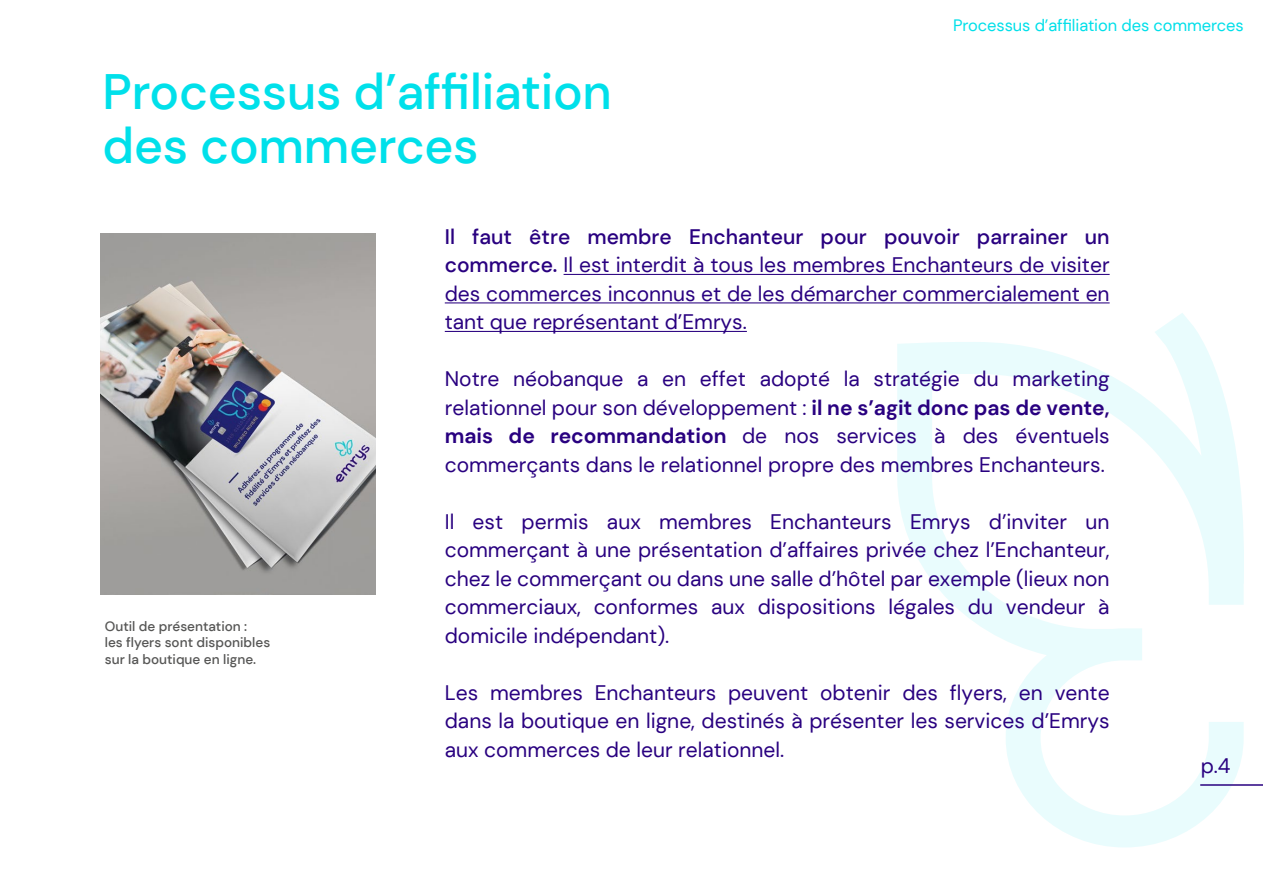
<style>
.page{position:relative;width:1263px;height:893px;background:#fff}
.page>*{position:absolute;margin:0;border:0;box-sizing:border-box;transform-origin:0 0}
.t1{font:500 49.65px/53.2px "DM Sans";letter-spacing:-.005em;color:#00e0ea}
.t2{font:21px/28.5px "DM Sans";color:#290180;text-align:justify}
.t3{font:16.5px "DM Sans";letter-spacing:-.005em;color:#00dfe9}
.t4{font:500 13.5px/16.2px "DM Sans";color:#575756}
.s1{font-weight:500}
.s2{font-weight:700}
</style>
<div class="page">
<svg style="left:897px;top:313px;width:347px;height:534px"></svg>
<hr style="left:564px;top:274px;width:546px;height:1px;background:#290180">
<hr style="left:445px;top:302px;width:665px;height:1px;background:#290180">
<hr style="left:445px;top:331px;width:302px;height:1px;background:#290180">
<hr style="left:1200px;top:784px;width:63px;height:2px;background:#290180">
<img style="left:100px;top:234px;width:276px;height:361px">
<h1 class="t1" style="left:103px;top:65px;width:511px">Processus d’affiliation des commerces</h1>
<p class="t3" style="left:953px;top:15px;width:292px">Processus d’affiliation des commerces</p>
<p class="t4" style="left:105px;top:618px;width:167px">Outil de présentation :<br>les flyers sont disponibles sur la boutique en ligne.</p>
<p class="t2" style="left:445px;top:222px;width:666px"><span class="s1">Il faut être membre Enchanteur pour pouvoir parrainer un commerce.</span> Il est interdit à tous les membres Enchanteurs de visiter des commerces inconnus et de les démarcher commercialement en tant que représentant d’Emrys.</p>
<p class="t2" style="left:445px;top:365px;width:666px">Notre néobanque a en effet adopté la stratégie du marketing relationnel pour son développement : <span class="s2">il ne s’agit donc pas de vente, mais de recommandation</span> de nos services à des éventuels commerçants dans le relationnel propre des membres Enchanteurs.</p>
<p class="t2" style="left:445px;top:507px;width:666px">Il est permis aux membres Enchanteurs Emrys d’inviter un commerçant à une présentation d’affaires privée chez l’Enchanteur, chez le commerçant ou dans une salle d’hôtel par exemple (lieux non commerciaux, conformes aux dispositions légales du vendeur à domicile indépendant).</p>
<p class="t2" style="left:445px;top:678px;width:666px">Les membres Enchanteurs peuvent obtenir des flyers, en vente dans la boutique en ligne, destinés à présenter les services d’Emrys aux commerces de leur relationnel.</p>
<p class="t2" style="left:1201px;top:751px;width:31px">p.4</p>
</div>
